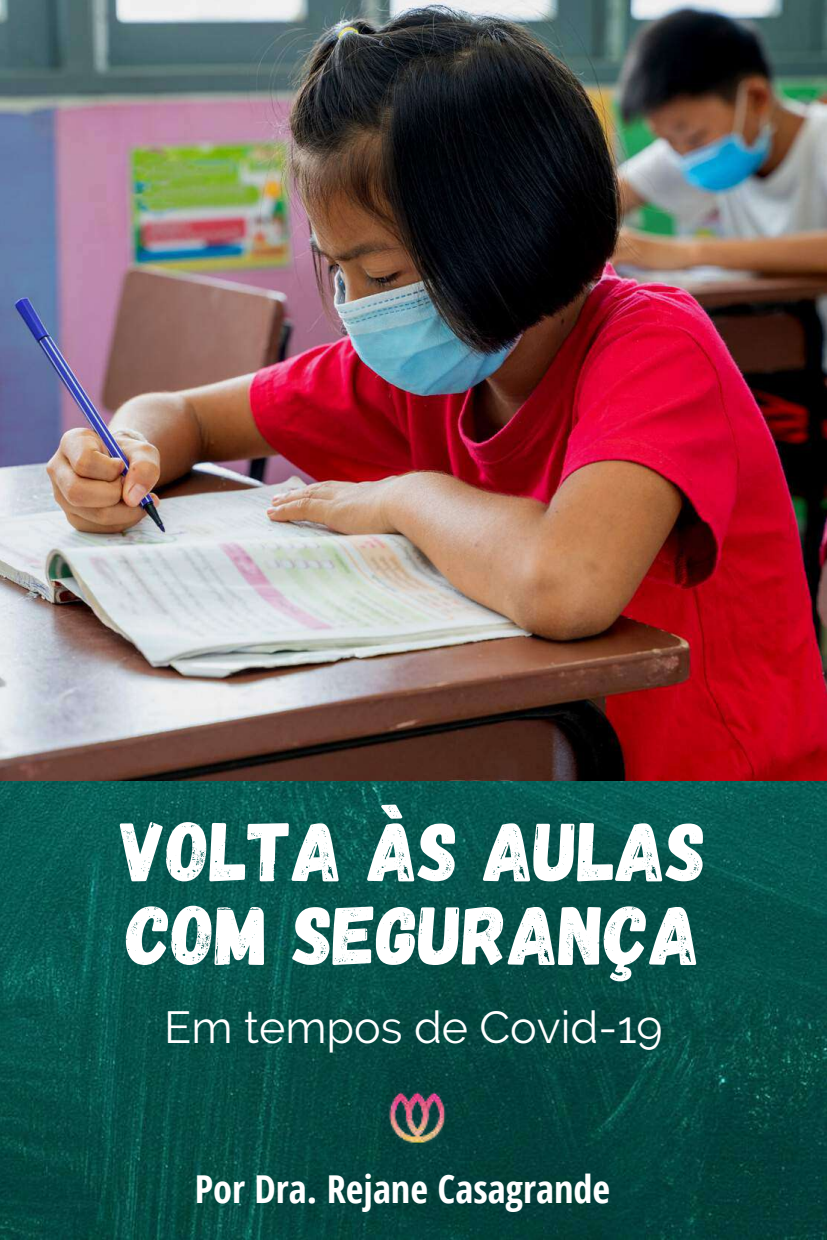
<style>
.page{position:relative;width:827px;height:1240px;background:#fff}
.page>*{position:absolute;margin:0;border:0;box-sizing:border-box;transform-origin:0 0}
.t1{font:83.85px/83.6px "Gagalin";color:#fff}
.t2{font:44.85px "Raleway";color:#fff}
.t3{font:700 condensed 38.4px "Open Sans";color:#fff}
</style>
<div class="page">
<img style="left:0;top:781px;width:827px;height:459px">
<img style="left:0;top:0;width:827px;height:781px">
<img style="left:164px;top:1054px;width:477px;height:94px">
<p class="t1" style="left:121px;top:805px;width:587px">VOLTA ÀS AULAS<br>COM SEGURANÇA</p>
<p class="t2" style="left:164px;top:1001px;width:500px">Em tempos de Covid-19</p>
<p class="t3" style="left:195px;top:1161px;width:417px">Por Dra. Rejane Casagrande</p>
</div>
